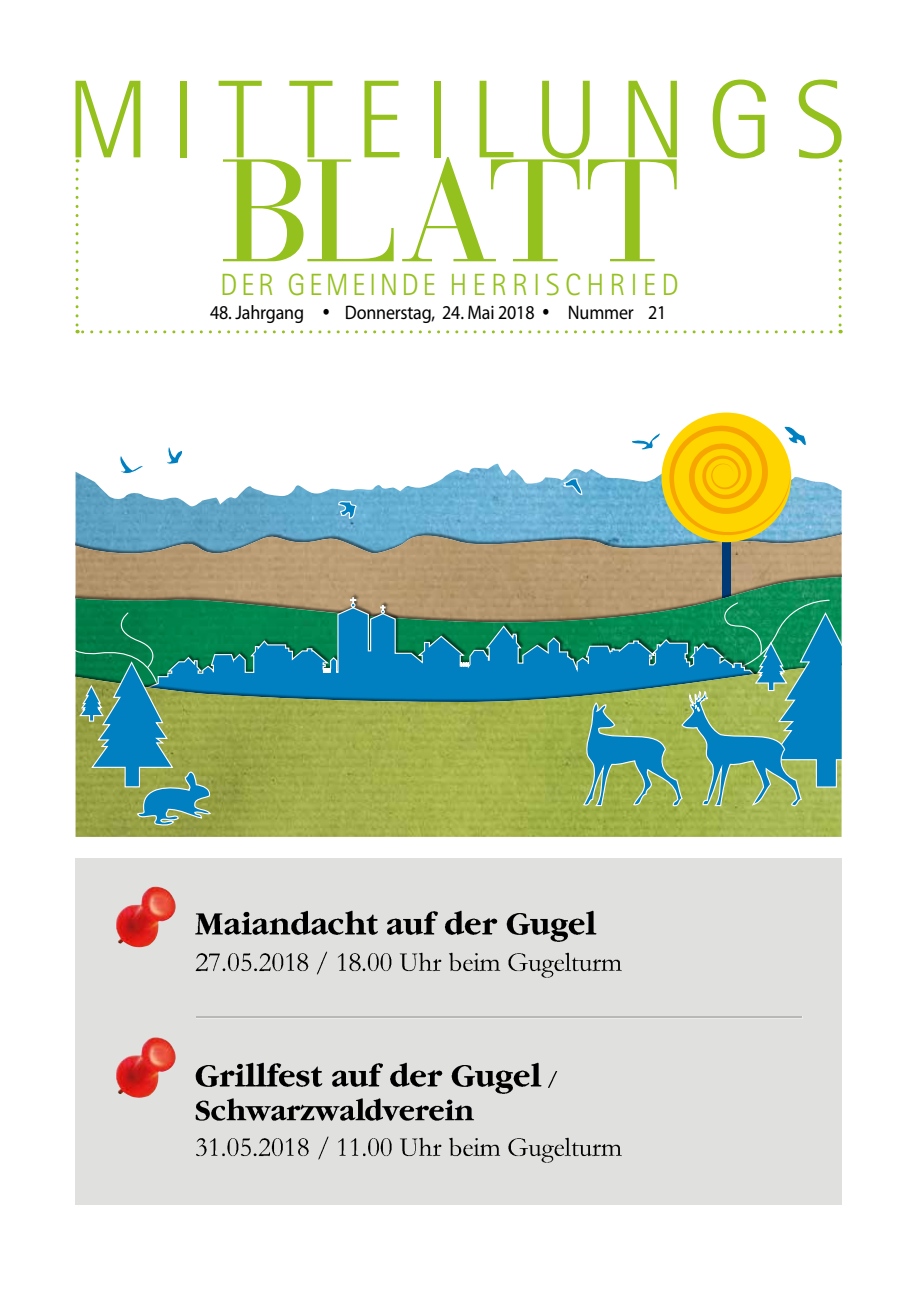
<style>
.page{position:relative;width:915px;height:1297px;background:#fff}
.page>*{position:absolute;margin:0;border:0;box-sizing:border-box;transform-origin:0 0}
.t1{font:144.75px "Bauer Bodoni";letter-spacing:-.02em;color:#95c11f}
.t2{font:300 111px "Rotis Semi Sans";letter-spacing:.18em;color:#95c11f}
.t3{font:300 30.75px "Rotis Sans Serif";letter-spacing:.16em;color:#95c11f}
.t4{font:19.65px "Myriad Pro";letter-spacing:-.01em;color:#000;scale:.92 1}
</style>
<div class="page">
<svg style="left:838px;top:170px;width:3px;height:163px"></svg>
<svg style="left:75px;top:170px;width:755px;height:163px"></svg>
<div style="left:75px;top:858px;width:766px;height:358px;background:#e0e0df"></div>
<img style="left:75px;top:463px;width:766px;height:64px">
<div style="left:75px;top:527px;width:766px;height:115px;background:#000;opacity:.5"></div>
<img style="left:75px;top:531px;width:766px;height:41px">
<div style="left:722px;top:480px;width:8px;height:175px;background:#003a76"></div>
<div style="left:75px;top:572px;width:766px;height:181px;background:#b89b73"></div>
<img style="left:75px;top:577px;width:766px;height:22px">
<div style="left:141px;top:593px;width:621px;height:134px;background:#000;opacity:.5"></div>
<svg style="left:212px;top:597px;width:548px;height:64px"></svg>
<svg style="left:75px;top:702px;width:766px;height:135px;background:#a2ae4a"></svg>
<img style="left:212px;top:665px;width:370px;height:37px">
<svg style="left:632px;top:433px;width:29px;height:17px"></svg>
<svg style="left:117px;top:456px;width:29px;height:23px"></svg>
<svg style="left:163px;top:447px;width:20px;height:19px"></svg>
<svg style="left:337px;top:500px;width:20px;height:19px"></svg>
<svg style="left:560px;top:477px;width:22px;height:19px"></svg>
<div style="left:661px;top:413px;width:130px;height:129px;background:#ffd500;border-radius:50%"></div>
<svg style="left:669px;top:424px;width:137px;height:112px"></svg>
<svg style="left:582px;top:599px;width:259px;height:210px;background:#4e9b80"></svg>
<svg style="left:75px;top:597px;width:137px;height:229px;background:#48916c"></svg>
<img style="left:196px;top:910px;width:182px;height:25px">
<img style="left:387px;top:910px;width:210px;height:32px">
<img style="left:196px;top:953px;width:99px;height:19px">
<img style="left:208px;top:953px;width:26px;height:19px">
<img style="left:297px;top:953px;width:12px;height:19px">
<img style="left:316px;top:951px;width:306px;height:27px">
<img style="left:349px;top:951px;width:25px;height:27px">
<hr style="left:196px;top:1016px;width:606px;height:2px;background:#b8b8b7">
<hr style="left:196px;top:1018px;width:606px;height:1px;background:#ebebeb">
<img style="left:196px;top:1062px;width:346px;height:32px">
<img style="left:548px;top:1071px;width:10px;height:17px">
<img style="left:196px;top:1098px;width:278px;height:23px">
<img style="left:196px;top:1136px;width:133px;height:24px">
<img style="left:338px;top:1137px;width:284px;height:26px">
<img style="left:116px;top:887px;width:60px;height:60px">
<img style="left:116px;top:1037px;width:60px;height:61px">
<div style="left:40px;top:1205px;width:822px;height:44px;background:#fff"></div>
<h2 class="t2" style="left:66px;top:56px;width:781px">MITTEILUNGS</h2>
<h1 class="t1" style="left:221px;top:125px;width:460px">BLATT</h1>
<h3 class="t3" style="left:220px;top:267px;width:460px">DER GEMEINDE HERRISCHRIED</h3>
<p class="t4" style="left:210px;top:300px;width:497px">48. Jahrgang • Donnerstag, 24. Mai 2018 • Nummer 21</p>
</div>
